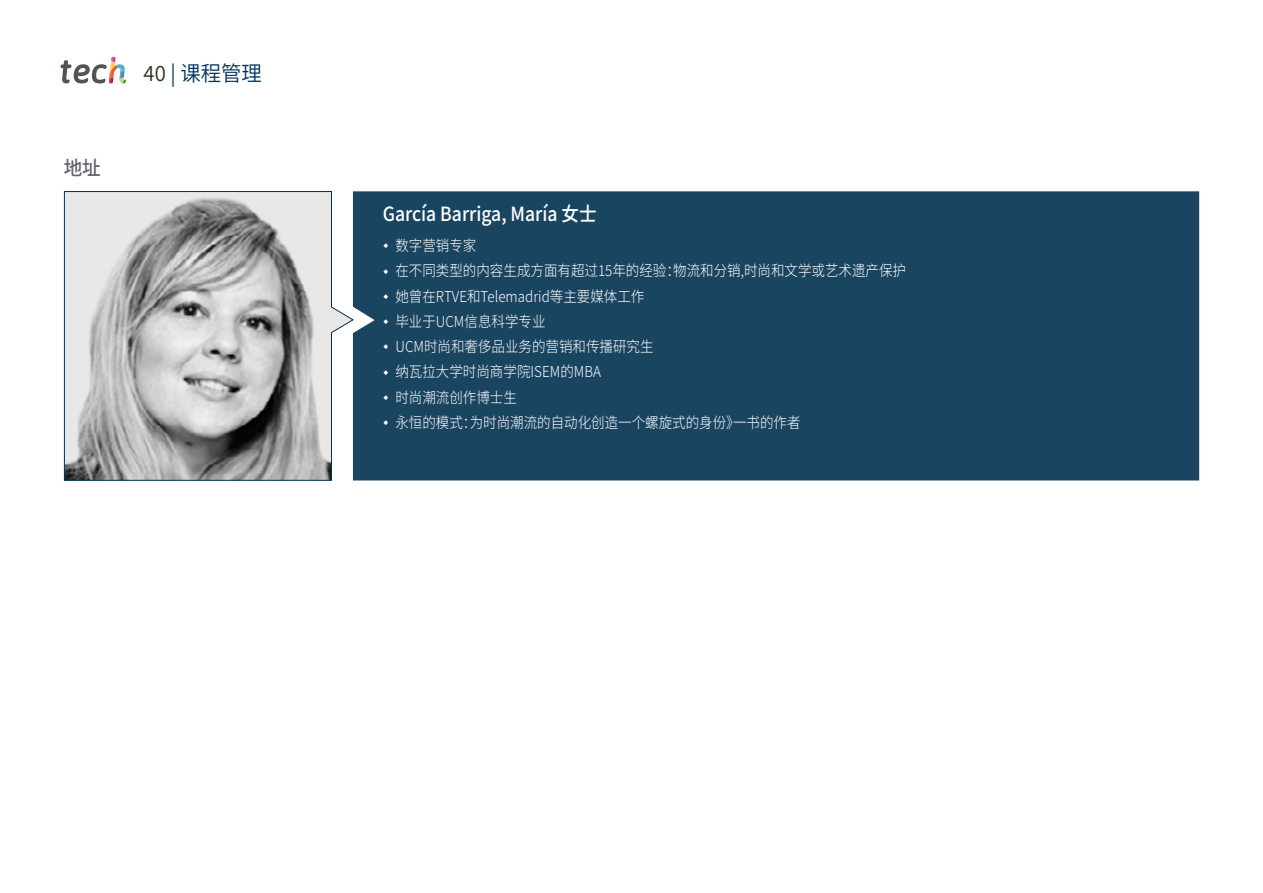
<style>
.page{position:relative;width:1263px;height:893px;background:#fff}
.page>*{position:absolute;margin:0;border:0;box-sizing:border-box;transform-origin:0 0}
.t1{font:21px "Source Han Sans CN";color:#00355c}
.t2{font:500 19.5px "Source Han Sans CN";color:#fff;scale:.9 1}
.t3{font:500 19.5px "Source Han Sans CN";color:#61646a;scale:.95 1}
.t4{font:300 15px/25.2px "Source Han Sans CN";color:#fff;scale:.9 1}
.s1{color:#312e20}
</style>
<div class="page">
<svg style="left:61px;top:57px;width:65px;height:27px"></svg>
<div style="left:354px;top:191px;width:845px;height:289px;background:#1a4561"></div>
<svg style="left:64px;top:191px;width:290px;height:290px"></svg>
<svg style="left:384px;top:244px;width:4px;height:5px"></svg>
<svg style="left:384px;top:269px;width:4px;height:5px"></svg>
<svg style="left:384px;top:294px;width:4px;height:5px"></svg>
<svg style="left:384px;top:319px;width:4px;height:5px"></svg>
<svg style="left:384px;top:345px;width:4px;height:5px"></svg>
<svg style="left:384px;top:370px;width:4px;height:5px"></svg>
<svg style="left:384px;top:395px;width:4px;height:5px"></svg>
<svg style="left:384px;top:420px;width:4px;height:5px"></svg>
<h2 class="t3" style="left:64px;top:157px;width:41px">地址</h2>
<h1 class="t1" style="left:144px;top:61px;width:120px"><span class="s1">40</span> | 课程管理</h1>
<h2 class="t2" style="left:383px;top:203px;width:239px">García Barriga, María 女士</h2>
<p class="t4" style="left:395px;top:233px;width:569px">数字营销专家<br>在不同类型的内容生成方面有超过15年的经验：物流和分销,时尚和文学或艺术遗产保护她曾在RTVE和Telemadrid等主要媒体工作<br>毕业于UCM信息科学专业<br>UCM时尚和奢侈品业务的营销和传播研究生<br>纳瓦拉大学时尚商学院ISEM的MBA<br>时尚潮流创作博士生<br>永恒的模式：为时尚潮流的自动化创造一个螺旋式的身份》一书的作者</p>
</div>
